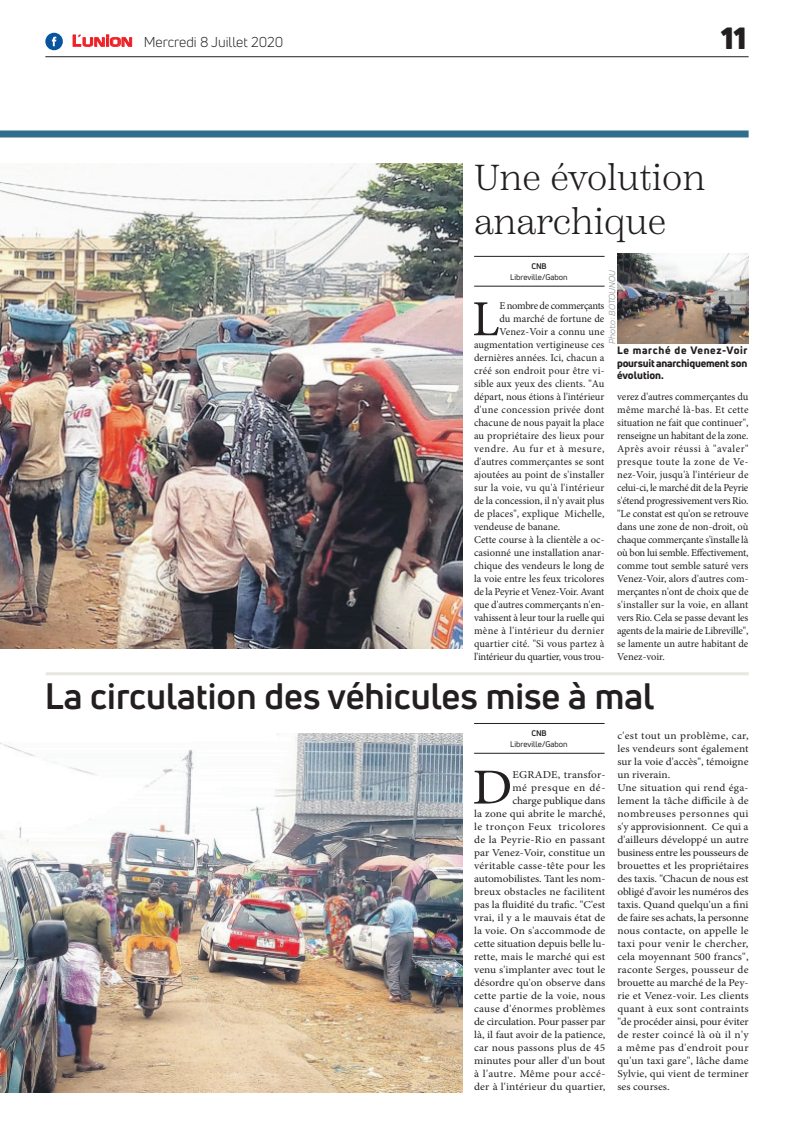
<style>
.page{position:relative;width:794px;height:1129px;background:#fff}
.page>*{position:absolute;margin:0;border:0;box-sizing:border-box;transform-origin:0 0}
.t1{font:50.5px "Minion Pro";color:#231f20;scale:1.08 1}
.t2{font:50.5px "Minion Pro";color:#231f20}
.t3{font:700 36px "Uni Neue";color:#231f20}
.t4{font:300 36px/43.2px "Scotch Text";color:#231f20}
.t5{font:900 30px "Uni Neue";color:#231f20}
.t6{font:14px "Uni Neue";color:#231f20}
.t7{font:10.5px/13px "Minion Pro";letter-spacing:.005em;color:#231f20;text-align:right;scale:1.08 1}
.t8{font:10.5px/13px "Minion Pro";letter-spacing:.005em;color:#231f20;text-align:justify}
.t9{font:10.5px "Minion Pro";letter-spacing:.025em;color:#231f20}
.t10{font:10.5px "Minion Pro";letter-spacing:-.015em;color:#231f20}
.t11{font:800 10.5px/12.6px "Uni Neue";letter-spacing:-.02em;color:#231f20;text-align:justify}
.t12{font:10.5px "Minion Pro";letter-spacing:-.02em;color:#231f20}
.t13{font:10.5px "Minion Pro";letter-spacing:.03em;color:#231f20}
.t14{font:10.5px "Minion Pro";letter-spacing:.055em;color:#231f20}
.t15{font:10.5px "Minion Pro";letter-spacing:-.035em;color:#231f20}
.t16{font:italic 9px "Praktika";color:#818386}
.t17{font:8px "Uni Neue";color:#231f20}
.t18{font:700 8px "Uni Neue";letter-spacing:-.02em;color:#231f20}
.s1{font-family:"Eurostile";font-weight:600;font-size:15px;color:#ee1d23}
.s2{font-family:"Eurostile";font-weight:600;font-size:11.4px;color:#ee1d23}
</style>
<div class="page">
<hr style="left:45px;top:56px;width:703px;height:1px;background:#231f20">
<div style="left:0;top:130px;width:748px;height:7px;background:#2f6e8c"></div>
<svg style="left:72px;top:34px;width:60px;height:13px"></svg>
<div style="left:45px;top:33px;width:18px;height:17px;background:#08549e;border-radius:50%"></div>
<svg style="left:52px;top:37px;width:4px;height:9px"></svg>
<hr style="left:46px;top:672px;width:702px;height:3px;background:#e8e6e0">
<hr style="left:474px;top:752px;width:130px;height:1px;background:#231f20">
<hr style="left:474px;top:723px;width:130px;height:1px;background:#231f20">
<img style="left:0;top:733px;width:463px;height:358px">
<hr style="left:474px;top:285px;width:130px;height:1px;background:#231f20">
<hr style="left:474px;top:256px;width:130px;height:1px;background:#231f20">
<img style="left:617px;top:253px;width:131px;height:90px">
<img style="left:0;top:164px;width:463px;height:484px">
<h3 class="t6" style="left:72px;top:33px;width:213px"><span class="s1">L</span><span class="s2">UNION</span> Mercredi 8 Juillet 2020</h3>
<h3 class="t5" style="left:721px;top:17px;width:27px">11</h3>
<h2 class="t4" style="left:474px;top:156px;width:233px">Une évolution anarchique</h2>
<p class="t18" style="left:531px;top:261px;width:17px">CNB</p>
<p class="t17" style="left:510px;top:272px;width:59px">Libreville/Gabon</p>
<p class="t16" style="left:606px;top:344px;width:75px;rotate:-90deg">Photo : BOTOUNOU</p>
<h1 class="t2" style="left:472px;top:285px;width:29px">L</h1>
<p class="t15" style="left:499px;top:299px;width:107px">E nombre de commerçants</p>
<p class="t8" style="left:499px;top:312px;width:107px">du marché de fortune de</p>
<p class="t8" style="left:499px;top:325px;width:107px">Venez-Voir a connu une</p>
<p class="t8" style="left:474px;top:338px;width:132px">augmentation vertigineuse ces</p>
<p class="t8" style="left:474px;top:351px;width:132px">dernières années. Ici, chacun a</p>
<p class="t9" style="left:474px;top:364px;width:132px">créé son endroit pour être vi-</p>
<p class="t8" style="left:474px;top:377px;width:132px">sible aux yeux des clients. "Au</p>
<p class="t8" style="left:474px;top:390px;width:132px">départ, nous étions à l'intérieur</p>
<p class="t9" style="left:474px;top:403px;width:132px">d'une concession privée dont</p>
<p class="t8" style="left:474px;top:416px;width:132px">chacune de nous payait la place</p>
<p class="t8" style="left:474px;top:429px;width:132px">au propriétaire des lieux pour</p>
<p class="t14" style="left:474px;top:442px;width:132px">vendre. Au fur et à mesure,</p>
<p class="t8" style="left:474px;top:455px;width:132px">d'autres commerçantes se sont</p>
<p class="t8" style="left:474px;top:468px;width:132px">ajoutées au point de s'installer</p>
<p class="t9" style="left:474px;top:481px;width:132px">sur la voie, vu qu'à l'intérieur</p>
<p class="t8" style="left:474px;top:494px;width:132px">de la concession, il n'y avait plus</p>
<p class="t8" style="left:474px;top:507px;width:132px">de places", explique Michelle,</p>
<p class="t8" style="left:474px;top:520px;width:88px">vendeuse de banane.</p>
<p class="t8" style="left:474px;top:533px;width:132px">Cette course à la clientèle a oc-</p>
<p class="t8" style="left:474px;top:546px;width:132px">casionné une installation anar-</p>
<p class="t8" style="left:474px;top:559px;width:132px">chique des vendeurs le long de</p>
<p class="t8" style="left:474px;top:572px;width:132px">la voie entre les feux tricolores</p>
<p class="t10" style="left:474px;top:585px;width:132px">de la Peyrie et Venez-Voir. Avant</p>
<p class="t8" style="left:474px;top:598px;width:132px">que d'autres commerçants n'en-</p>
<p class="t10" style="left:474px;top:611px;width:132px">vahissent à leur tour la ruelle qui</p>
<p class="t13" style="left:474px;top:624px;width:132px">mène à l'intérieur du dernier</p>
<p class="t8" style="left:474px;top:637px;width:132px">quartier cité. "Si vous partez à</p>
<p class="t12" style="left:474px;top:650px;width:132px">l'intérieur du quartier, vous trou-</p>
<p class="t11" style="left:617px;top:343px;width:132px">Le marché de Venez-Voir poursuit anarchiquement son évolution.</p>
<p class="t8" style="left:617px;top:390px;width:133px">verez d'autres commerçantes du même marché là-bas. Et cette situation ne fait que continuer", renseigne un habitant de la zone.<br>Après avoir réussi à "avaler" presque toute la zone de Ve&shy;nez-Voir, jusqu'à l'intérieur de celui-ci, le marché dit de la Peyrie s'étend progressivement vers Rio. "Le constat est qu'on se retrouve dans une zone de non-droit, où chaque commerçante s'installe là où bon lui semble. Effectivement, comme tout semble saturé vers Venez-Voir, alors d'autres com&shy;merçantes n'ont de choix que de s'installer sur la voie, en allant vers Rio. Cela se passe devant les agents de la mairie de Libreville", se lamente un autre habitant de Venez-voir.</p>
<h2 class="t3" style="left:45px;top:673px;width:610px">La circulation des véhicules mise à mal</h2>
<p class="t18" style="left:531px;top:728px;width:17px">CNB</p>
<p class="t17" style="left:510px;top:739px;width:59px">Libreville/Gabon</p>
<p class="t7" style="left:617px;top:728px;width:123px;text-align:left">c'est tout un problème, car, les vendeurs sont également sur la voie d'accès", témoigne un riverain.<br>Une situation qui rend éga&shy;lement la tâche difficile à de nombreuses personnes qui s'y approvisionnent. Ce qui a d'ailleurs développé un autre business entre les pousseurs de brouettes et les propriétaires des taxis. "Chacun de nous est obligé d'avoir les numéros des taxis. Quand quelqu'un a fini de faire ses achats, la personne nous contacte, on appelle le taxi pour venir le chercher, cela moyennant 500 francs", raconte Serges, pousseur de brouette au marché de la Pey&shy;rie et Venez-voir. Les clients quant à eux sont contraints "de procéder ainsi, pour éviter de rester coincé là où il n'y a même pas d'endroit pour qu'un taxi gare", lâche dame<br>Sylvie, qui vient de terminer ses courses.</p>
<p class="t7" style="left:474px;top:767px;width:123px">EGRADE, transfor-<br>mé presque en dé-<br>charge publique dans<br>la zone qui abrite le marché, le tronçon Feux tricolores de la Peyrie-Rio en passant par Venez-Voir, constitue un véritable casse-tête pour les automobilistes. Tant les nom&shy;breux obstacles ne facilitent pas la fluidité du trafic. "C'est vrai, il y a le mauvais état de la voie. On s'accommode de cette situation depuis belle lu&shy;rette, mais le marché qui est venu s'implanter avec tout le désordre qu'on observe dans cette partie de la voie, nous cause d'énormes problèmes de circulation. Pour passer par là, il faut avoir de la patience, car nous passons plus de 45 minutes pour aller d'un bout à l'autre. Même pour accé&shy;der à l'intérieur du quartier,</p>
<h1 class="t1" style="left:472px;top:753px;width:39px">D</h1>
</div>
